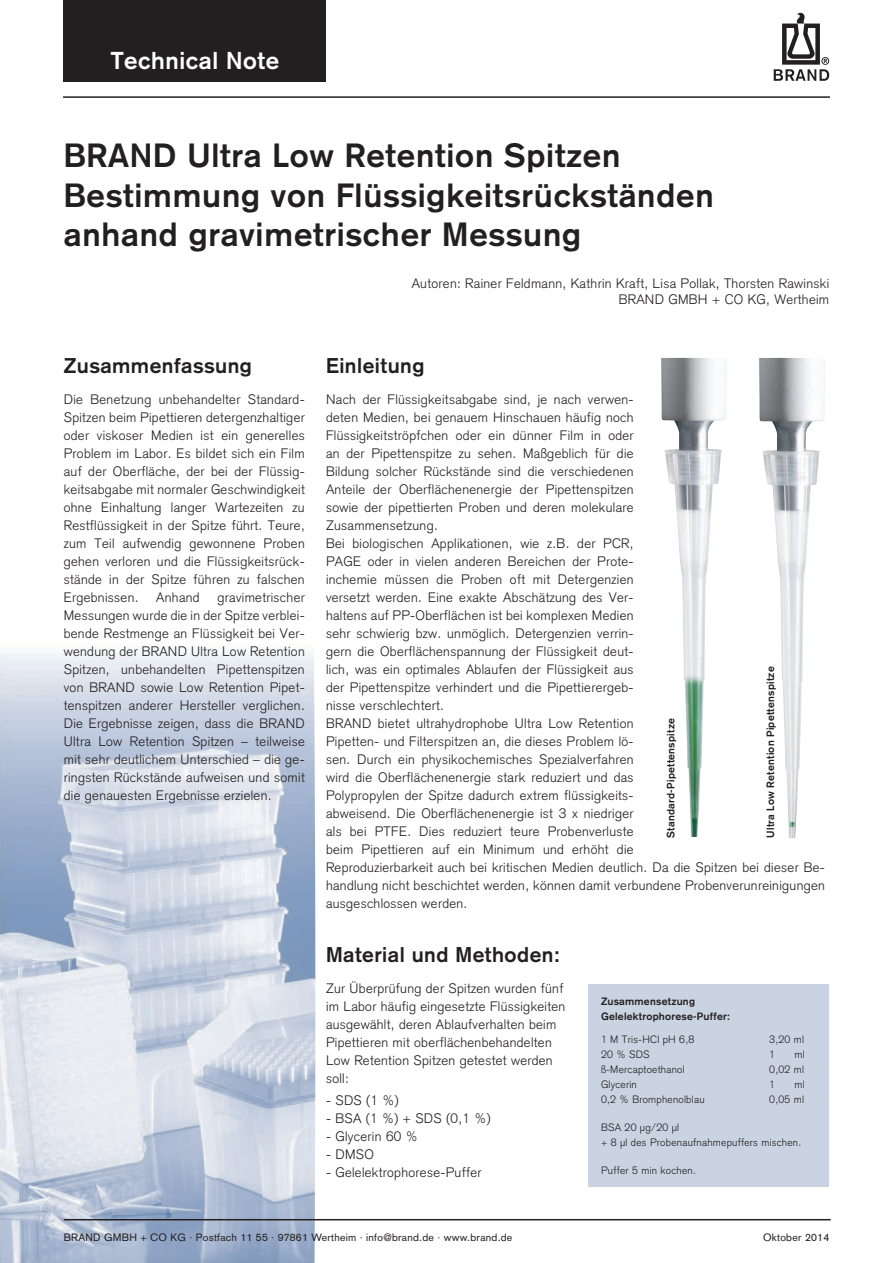
<style>
.page{position:relative;width:893px;height:1263px;background:#fff}
.page>*{position:absolute;margin:0;border:0;box-sizing:border-box;transform-origin:0 0}
.t1{font:700 33px/39.6px "Akzidenz Grotesk";letter-spacing:.025em;color:#231f20}
.t2{font:700 24px "Akzidenz Grotesk";letter-spacing:.025em;color:#fff}
.t3{font:700 21px "Akzidenz Grotesk";letter-spacing:.025em;color:#231f20}
.t4{font:300 13.5px/18px "Akzidenz Grotesk";letter-spacing:.025em;color:#231f20;text-align:justify}
.t5{font:300 10.5px/15px "Akzidenz Grotesk";letter-spacing:.025em;color:#231f20}
.t6{font:700 10.5px/15px "Akzidenz Grotesk";letter-spacing:.025em;color:#231f20}
.t7{font:10.5px "Akzidenz Grotesk";letter-spacing:.025em;color:#231f20}
</style>
<div class="page">
<img style="left:0;top:653px;width:316px;height:610px">
<hr style="left:63px;top:96px;width:767px;height:2px;background:#231f20">
<hr style="left:64px;top:1219px;width:767px;height:1px;background:#231f20">
<div style="left:64px;top:0;width:262px;height:81px;background:#231f20"></div>
<svg style="left:774px;top:13px;width:55px;height:68px"></svg>
<div style="left:588px;top:984px;width:241px;height:202px;background:#cad3e1"></div>
<img style="left:661px;top:358px;width:66px;height:479px">
<img style="left:759px;top:358px;width:66px;height:480px">
<h2 class="t2" style="left:111px;top:46px;width:170px">Technical Note</h2>
<h1 class="t1" style="left:64px;top:135px;width:651px">BRAND Ultra Low Retention Spitzen<br>Bestimmung von Flüssigkeitsrückständen anhand gravimetrischer Messung</h1>
<p class="t4" style="left:412px;top:275px;width:419px;line-height:16.2px;text-align:right">Autoren: Rainer Feldmann, Kathrin Kraft, Lisa Pollak, Thorsten Rawinski<br>BRAND GMBH + CO KG, Wertheim</p>
<h3 class="t3" style="left:64px;top:354px;width:190px">Zusammenfassung</h3>
<p class="t4" style="left:64px;top:391px;width:242px">Die Benetzung unbehandelter Standard-Spitzen beim Pipettieren detergenzhaltiger oder viskoser Medien ist ein generelles Problem im Labor. Es bildet sich ein Film auf der Oberfläche, der bei der Flüssig&shy;keitsabgabe mit normaler Geschwindigkeit ohne Einhaltung langer Wartezeiten zu Restflüssigkeit in der Spitze führt. Teure, zum Teil aufwendig gewonnene Proben gehen verloren und die Flüssigkeitsrück&shy;stände in der Spitze führen zu falschen Ergebnissen.</p>
<p class="t4" style="left:64px;top:589px;width:242px;text-indent:154px">gravimetrischer Messungen wurde die in der Spitze verblei&shy;bende Restmenge an Flüssigkeit bei Ver&shy;wendung der BRAND Ultra Low Retention Spitzen, unbehandelten Pipettenspitzen von BRAND sowie Low Retention Pipet&shy;tenspitzen anderer Hersteller verglichen.<br>Die Ergebnisse zeigen, dass die BRAND Ultra Low Retention Spitzen – teilweise mit sehr deutlichem Unterschied – die ge&shy;ringsten Rückstände aufweisen und somit die genauesten Ergebnisse erzielen.</p>
<p class="t4" style="left:156px;top:589px;width:45px">Anhand</p>
<h3 class="t3" style="left:326px;top:354px;width:100px">Einleitung</h3>
<p class="t4" style="left:326px;top:391px;width:500px;text-align:left">Nach der Flüssigkeitsabgabe sind, je nach verwen-<br>deten Medien, bei genauem Hinschauen häufig noch<br>Flüssigkeitströpfchen oder ein dünner Film in oder<br>an der Pipettenspitze zu sehen. Maßgeblich für die<br>Bildung solcher Rückstände sind die verschiedenen<br>Anteile der Oberflächenenergie der Pipettenspitzen<br>sowie der pipettierten Proben und deren molekulare<br>Zusammensetzung.<br>Bei biologischen Applikationen, wie z.B. der PCR,<br>PAGE oder in vielen anderen Bereichen der Prote-<br>inchemie müssen die Proben oft mit Detergenzien<br>versetzt werden. Eine exakte Abschätzung des Ver-<br>haltens auf PP-Oberflächen ist bei komplexen Medien<br>sehr schwierig bzw. unmöglich. Detergenzien verrin-<br>gern die Oberflächenspannung der Flüssigkeit deut-<br>lich, was ein optimales Ablaufen der Flüssigkeit aus<br>der Pipettenspitze verhindert und die Pipettierergeb-<br>nisse verschlechtert.<br>BRAND bietet ultrahydrophobe Ultra Low Retention<br>Pipetten- und Filterspitzen an, die dieses Problem lö-<br>sen. Durch ein physikochemisches Spezialverfahren<br>wird die Oberflächenenergie stark reduziert und das<br>Polypropylen der Spitze dadurch extrem flüssigkeits-<br>abweisend. Die Oberflächenenergie ist 3 x niedriger<br>als bei PTFE. Dies reduziert teure Probenverluste<br>beim Pipettieren auf ein Minimum und erhöht die<br>Reproduzierbarkeit auch bei kritischen Medien deutlich. Da die Spitzen bei dieser Be&shy;handlung nicht beschichtet werden, können damit verbundene Probenverunreinigungen ausgeschlossen werden.</p>
<h3 class="t3" style="left:326px;top:942px;width:235px">Material und Methoden:</h3>
<p class="t4" style="left:326px;top:979px;width:241px;text-align:left">Zur Überprüfung der Spitzen wurden fünf im Labor häufig eingesetzte Flüssigkeiten ausgewählt, deren Ablaufverhalten beim Pipettieren mit oberflächenbehandelten Low Retention Spitzen getestet werden soll:</p>
<p class="t4" style="left:326px;top:1092px;width:74px">- SDS (1 %)</p>
<p class="t4" style="left:326px;top:1110px;width:166px">- BSA (1 %) + SDS (0,1 %)</p>
<p class="t4" style="left:326px;top:1128px;width:93px">- Glycerin 60 %</p>
<p class="t4" style="left:326px;top:1146px;width:49px">- DMSO</p>
<p class="t4" style="left:326px;top:1164px;width:157px">- Gelelektrophorese-Puffer</p>
<p class="t6" style="left:763px;top:838px;width:173px;rotate:-90deg">Ultra Low Retention Pipettenspitze</p>
<p class="t6" style="left:663px;top:838px;width:121px;rotate:-90deg">Standard-Pipettenspitze</p>
<p class="t6" style="left:601px;top:993px;width:131px">Zusammensetzung<br>Gelelektrophorese-Puffer:</p>
<p class="t5" style="left:601px;top:1032px;width:95px">1 M Tris-HCl pH 6,8</p>
<p class="t5" style="left:769px;top:1032px;width:36px">3,20 ml</p>
<p class="t5" style="left:601px;top:1047px;width:50px">20 % SDS</p>
<p class="t5" style="left:769px;top:1047px;width:7px">1</p>
<p class="t5" style="left:794px;top:1047px;width:12px">ml</p>
<p class="t5" style="left:601px;top:1062px;width:85px">ß-Mercaptoethanol</p>
<p class="t5" style="left:769px;top:1062px;width:36px">0,02 ml</p>
<p class="t5" style="left:601px;top:1077px;width:37px">Glycerin</p>
<p class="t5" style="left:769px;top:1077px;width:7px">1</p>
<p class="t5" style="left:794px;top:1077px;width:12px">ml</p>
<p class="t5" style="left:601px;top:1092px;width:105px">0,2 % Bromphenolblau</p>
<p class="t5" style="left:769px;top:1092px;width:36px">0,05 ml</p>
<p class="t5" style="left:601px;top:1120px;width:202px">BSA 20 µg/20 µl<br>+ 8 µl des Probenaufnahmepuffers mischen.</p>
<p class="t5" style="left:601px;top:1162px;width:97px">Puffer 5 min kochen.</p>
<p class="t7" style="left:64px;top:1231px;width:450px">BRAND GMBH + CO KG · Postfach 11 55 · 97861 Wertheim · info@brand.de · www.brand.de</p>
<p class="t7" style="left:763px;top:1231px;width:68px">Oktober 2014</p>
</div>
